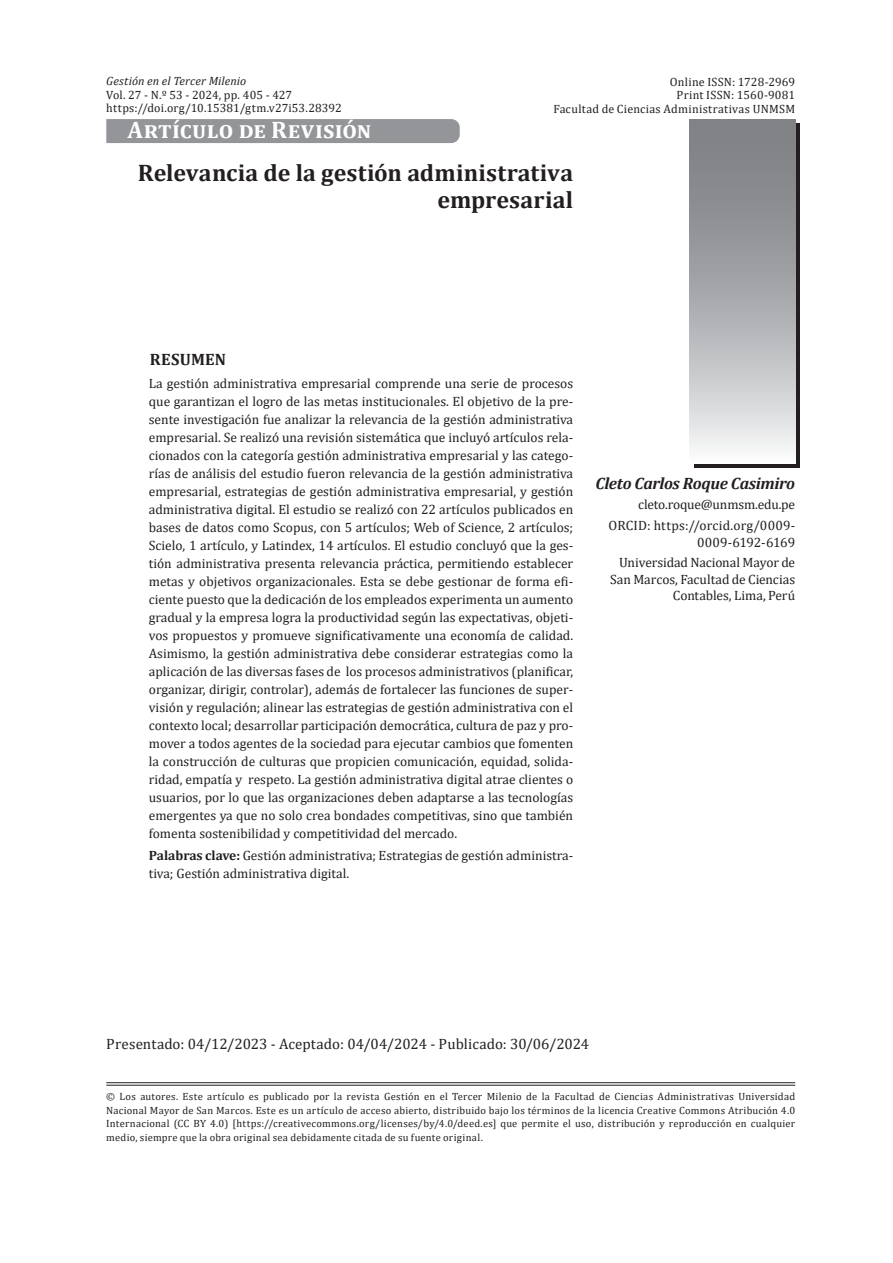
<style>
.page{position:relative;width:893px;height:1263px;background:#fff}
.page>*{position:absolute;margin:0;border:0;box-sizing:border-box;transform-origin:0 0}
.t1{font:700 24px/27px "Cambria";letter-spacing:.005em;color:#231f20;text-align:right}
.t2{font:700 24px "Cambria";letter-spacing:.01em;color:#fff}
.t3{font:italic 700 16.5px "Cambria";letter-spacing:-.02em;color:#231f20}
.t4{font:700 16.5px "Cambria";letter-spacing:.015em;color:#231f20}
.t5{font:15px "Cambria";color:#231f20}
.t6{font:13.5px/18px "Cambria";color:#231f20;text-align:right}
.t7{font:12px/13.5px "Cambria";letter-spacing:.015em;color:#231f20;text-align:right}
.t8{font:italic 12px "Cambria";letter-spacing:.01em;color:#231f20}
.t9{font:10.5px/13.5px "Cambria";letter-spacing:.025em;color:#231f20;text-align:justify}
.s1{font-weight:700}
</style>
<div class="page">
<svg style="left:694px;top:123px;width:105px;height:345px;background:#484546"></svg>
<hr style="left:106px;top:1082px;width:689px;height:1px;background:#231f20">
<hr style="left:106px;top:1085px;width:689px;height:1px;background:#231f20">
<svg style="left:690px;top:119px;width:105px;height:344px;background:#adaeb1"></svg>
<div style="left:106px;top:119px;width:354px;height:24px;background:#939598"></div>
<p class="t8" style="left:106px;top:72px;width:142px">Gestión en el Tercer Milenio</p>
<p class="t7" style="left:106px;top:88px;width:187px">Vol. 27 - N.º 53 - 2024, pp. 405 - 427</p>
<p class="t7" style="left:106px;top:101px;width:237px">https://doi.org/10.15381/gtm.v27i53.28392</p>
<p class="t7" style="left:553px;top:75px;width:243px">Online ISSN: 1728-2969<br>Print ISSN: 1560-9081<br>Facultad de Ciencias Administrativas UNMSM</p>
<h1 class="t2" style="left:128px;top:113px;width:245px">Artículo de Revisión</h1>
<h1 class="t1" style="left:138px;top:158px;width:437px">Relevancia de la gestión administrativa empresarial</h1>
<p class="t4" style="left:150px;top:348px;width:78px">RESUMEN</p>
<p class="t6" style="left:149px;top:374px;width:426px;text-align:justify">La gestión administrativa empresarial comprende una serie de procesos que garantizan el logro de las metas institucionales. El objetivo de la pre&shy;sente investigación fue analizar la relevancia de la gestión administrativa empresarial. Se realizó una revisión sistemática que incluyó artículos rela&shy;cionados con la categoría gestión administrativa empresarial y las catego&shy;rías de análisis del estudio fueron relevancia de la gestión administrativa empresarial, estrategias de gestión administrativa empresarial, y gestión administrativa digital. El estudio se realizó con 22 artículos publicados en bases de datos como Scopus, con 5 artículos; Web of Science, 2 artículos; Scielo, 1 artículo, y Latindex, 14 artículos. El estudio concluyó que la ges&shy;tión administrativa presenta relevancia práctica, permitiendo establecer metas y objetivos organizacionales. Esta se debe gestionar de forma efi&shy;ciente puesto que la dedicación de los empleados experimenta un aumento gradual y la empresa logra la productividad según las expectativas, objeti&shy;vos propuestos y promueve significativamente una economía de calidad.<br>Asimismo, la gestión administrativa debe considerar estrategias como la aplicación de las diversas fases de los procesos administrativos (planificar, organizar, dirigir, controlar), además de fortalecer las funciones de super&shy;visión y regulación; alinear las estrategias de gestión administrativa con el contexto local; desarrollar participación democrática, cultura de paz y pro&shy;mover a todos agentes de la sociedad para ejecutar cambios que fomenten la construcción de culturas que propicien comunicación, equidad, solida&shy;ridad, empatía y respeto. La gestión administrativa digital atrae clientes o usuarios, por lo que las organizaciones deben adaptarse a las tecnologías emergentes ya que no solo crea bondades competitivas, sino que también fomenta sostenibilidad y competitividad del mercado.</p>
<p class="t6" style="left:149px;top:846px;width:426px;text-align:left"><span class="s1">Palabras clave:</span> Gestión administrativa; Estrategias de gestión administra&shy;tiva; Gestión administrativa digital.</p>
<p class="t3" style="left:595px;top:471px;width:201px">Cleto Carlos Roque Casimiro</p>
<p class="t6" style="left:609px;top:494px;width:188px;line-height:20.7px">cleto.roque@unmsm.edu.pe<br>ORCID: https://orcid.org/0009-</p>
<p class="t6" style="left:619px;top:532px;width:178px;line-height:20.7px">0009-6192-6169<br>Universidad Nacional Mayor de</p>
<p class="t6" style="left:610px;top:571px;width:187px;line-height:16.5px">San Marcos, Facultad de Ciencias<br>Contables, Lima, Perú</p>
<p class="t5" style="left:106px;top:1035px;width:484px">Presentado: 04/12/2023 - Aceptado: 04/04/2024 - Publicado: 30/06/2024</p>
<p class="t9" style="left:106px;top:1090px;width:690px">© Los autores. Este artículo es publicado por la revista Gestión en el Tercer Milenio de la Facultad de Ciencias Administrativas Universidad Nacional Mayor de San Marcos. Este es un artículo de acceso abierto, distribuido bajo los términos de la licencia Creative Commons Atribución 4.0<br>Internacional (CC BY 4.0) [https://creativecommons.org/licenses/by/4.0/deed.es] que permite el uso, distribución y reproducción en cualquier medio, siempre que la obra original sea debidamente citada de su fuente original.</p>
</div>
